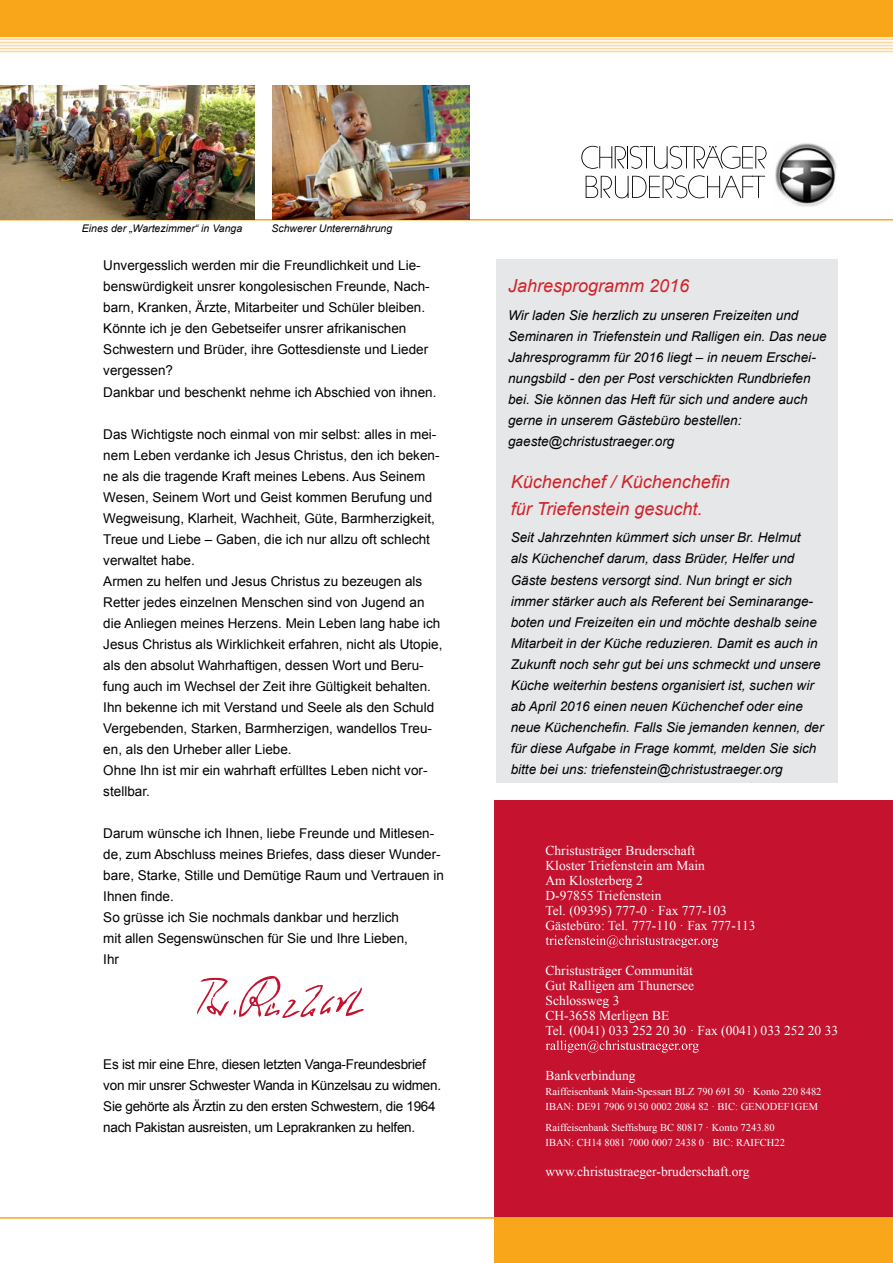
<style>
.page{position:relative;width:893px;height:1263px;background:#fff}
.page>*{position:absolute;margin:0;border:0;box-sizing:border-box;transform-origin:0 0}
.t1{font:italic 18px/27px "Arial";color:#d2232a}
.t2{font:13.5px/21px "Arial";color:#000}
.t3{font:italic 13.5px/21px "Arial";color:#000}
.t4{font:13.5px/15px "Times New Roman";color:#fff}
.t5{font:13.5px/21px "Arial";letter-spacing:-.02em;color:#000}
.t6{font:10.5px/15px "Times New Roman";color:#fff}
.t7{font:italic 10.5px "Arial";color:#000}
</style>
<div class="page">
<div style="left:0;top:0;width:893px;height:39px;background:#faa61a"></div>
<svg style="left:0;top:37px;width:893px;height:170px"></svg>
<div style="left:494px;top:801px;width:399px;height:417px;background:#c4122f"></div>
<svg style="left:546px;top:935px;width:172px;height:13px"></svg>
<svg style="left:546px;top:1040px;width:153px;height:13px"></svg>
<svg style="left:581px;top:146px;width:186px;height:23px"></svg>
<img style="left:774px;top:141px;width:67px;height:66px">
<svg style="left:586px;top:175px;width:179px;height:23px"></svg>
<hr style="left:0;top:219px;width:893px;height:1px;background:#faa61a">
<hr style="left:0;top:1217px;width:893px;height:2px;background:#faa61a">
<div style="left:494px;top:1218px;width:399px;height:45px;background:#faa61a"></div>
<img style="left:0;top:85px;width:254px;height:134px">
<img style="left:272px;top:85px;width:198px;height:134px">
<div style="left:496px;top:259px;width:341px;height:524px;background:#e6e7e8"></div>
<svg style="left:197px;top:976px;width:167px;height:42px"></svg>
<p class="t7" style="left:82px;top:222px;width:162px">Eines der „Wartezimmer“ in Vanga</p>
<p class="t7" style="left:272px;top:222px;width:122px">Schwerer Unterernährung</p>
<p class="t2" style="left:103px;top:255px;width:335px">Unvergesslich werden mir die Freundlichkeit und Lie&shy;benswürdigkeit unsrer kongolesischen Freunde, Nach&shy;barn, Kranken, Ärzte, Mitarbeiter und Schüler bleiben.<br>Könnte ich je den Gebetseifer unsrer afrikanischen Schwestern und Brüder, ihre Gottesdienste und Lieder vergessen?<br>Dankbar und beschenkt nehme ich Abschied von ihnen.</p>
<p class="t2" style="left:103px;top:423px;width:341px">Das Wichtigste noch einmal von mir selbst: alles in mei&shy;nem Leben verdanke ich Jesus Christus, den ich beken&shy;ne als die tragende Kraft meines Lebens. Aus Seinem Wesen, Seinem Wort und Geist kommen Berufung und Wegweisung, Klarheit, Wachheit, Güte, Barmherzigkeit, Treue und Liebe – Gaben, die ich nur allzu oft schlecht verwaltet habe.<br>Armen zu helfen und Jesus Christus zu bezeugen als Retter jedes einzelnen Menschen sind von Jugend an die Anliegen meines Herzens. Mein Leben lang habe ich Jesus Christus als Wirklichkeit erfahren, nicht als Utopie, als den absolut Wahrhaftigen, dessen Wort und Beru&shy;fung auch im Wechsel der Zeit ihre Gültigkeit behalten.<br>Ihn bekenne ich mit Verstand und Seele als den Schuld Vergebenden, Starken, Barmherzigen, wandellos Treu&shy;en, als den Urheber aller Liebe.<br>Ohne Ihn ist mir ein wahrhaft erfülltes Leben nicht vor&shy;stellbar.</p>
<p class="t2" style="left:103px;top:822px;width:342px">Darum wünsche ich Ihnen, liebe Freunde und Mitlesen&shy;de, zum Abschluss meines Briefes, dass dieser Wunder&shy;bare, Starke, Stille und Demütige Raum und Vertrauen in Ihnen finde.<br>So grüsse ich Sie nochmals dankbar und herzlich<br>mit allen Segenswünschen für Sie und Ihre Lieben,<br>Ihr</p>
<p class="t5" style="left:103px;top:1054px;width:339px">Es ist mir eine Ehre, diesen letzten Vanga-Freundesbrief von mir unsrer Schwester Wanda in Künzelsau zu widmen.<br>Sie gehörte als Ärztin zu den ersten Schwestern, die 1964 nach Pakistan ausreisten, um Leprakranken zu helfen.</p>
<h1 class="t1" style="left:508px;top:272px;width:183px">Jahresprogramm 2016</h1>
<p class="t3" style="left:508px;top:305px;width:320px">Wir laden Sie herzlich zu unseren Freizeiten und Seminaren in Triefenstein und Ralligen ein. Das neue Jahresprogramm für 2016 liegt – in neuem Erschei&shy;nungsbild - den per Post verschickten Rundbriefen bei. Sie können das Heft für sich und andere auch gerne in unserem Gästebüro bestellen: gaeste@christustraeger.org</p>
<h1 class="t1" style="left:511px;top:469px;width:221px">Küchenchef / Küchenchefin für Triefenstein gesucht.</h1>
<p class="t3" style="left:511px;top:527px;width:314px">Seit Jahrzehnten kümmert sich unser Br. Helmut<br>als Küchenchef darum, dass Brüder, Helfer und Gäste bestens versorgt sind. Nun bringt er sich immer stärker auch als Referent bei Seminarange&shy;boten und Freizeiten ein und möchte deshalb seine Mitarbeit in der Küche reduzieren. Damit es auch in Zukunft noch sehr gut bei uns schmeckt und unsere Küche weiterhin bestens organisiert ist, suchen wir ab April 2016 einen neuen Küchenchef oder eine neue Küchenchefin. Falls Sie jemanden kennen, der für diese Aufgabe in Frage kommt, melden Sie sich bitte bei uns: triefenstein@christustraeger.org</p>
<p class="t4" style="left:546px;top:842px;width:212px">Christusträger Bruderschaft<br>Kloster Triefenstein am Main<br>Am Klosterberg 2<br>D-97855 Triefenstein<br>Tel. (09395) 777-0 · Fax 777-103<br>Gästebüro: Tel. 777-110 · Fax 777-113</p>
<p class="t4" style="left:546px;top:962px;width:294px">Christusträger Communität<br>Gut Ralligen am Thunersee<br>Schlossweg 3<br>CH-3658 Merligen BE<br>Tel. (0041) 033 252 20 30 · Fax (0041) 033 252 20 33</p>
<p class="t4" style="left:546px;top:1067px;width:91px">Bankverbindung</p>
<p class="t6" style="left:546px;top:1083px;width:277px">Raiffeisenbank Main-Spessart BLZ 790 691 50 · Konto 220 8482<br>IBAN: DE91 7906 9150 0002 2084 82 · BIC: GENODEF1GEM</p>
<p class="t6" style="left:546px;top:1120px;width:241px">Raiffeisenbank Steffisburg BC 80817 · Konto 7243.80<br>IBAN: CH14 8081 7000 0007 2438 0 · BIC: RAIFCH22</p>
<p class="t4" style="left:546px;top:1163px;width:206px">www.christustraeger-bruderschaft.org</p>
</div>
